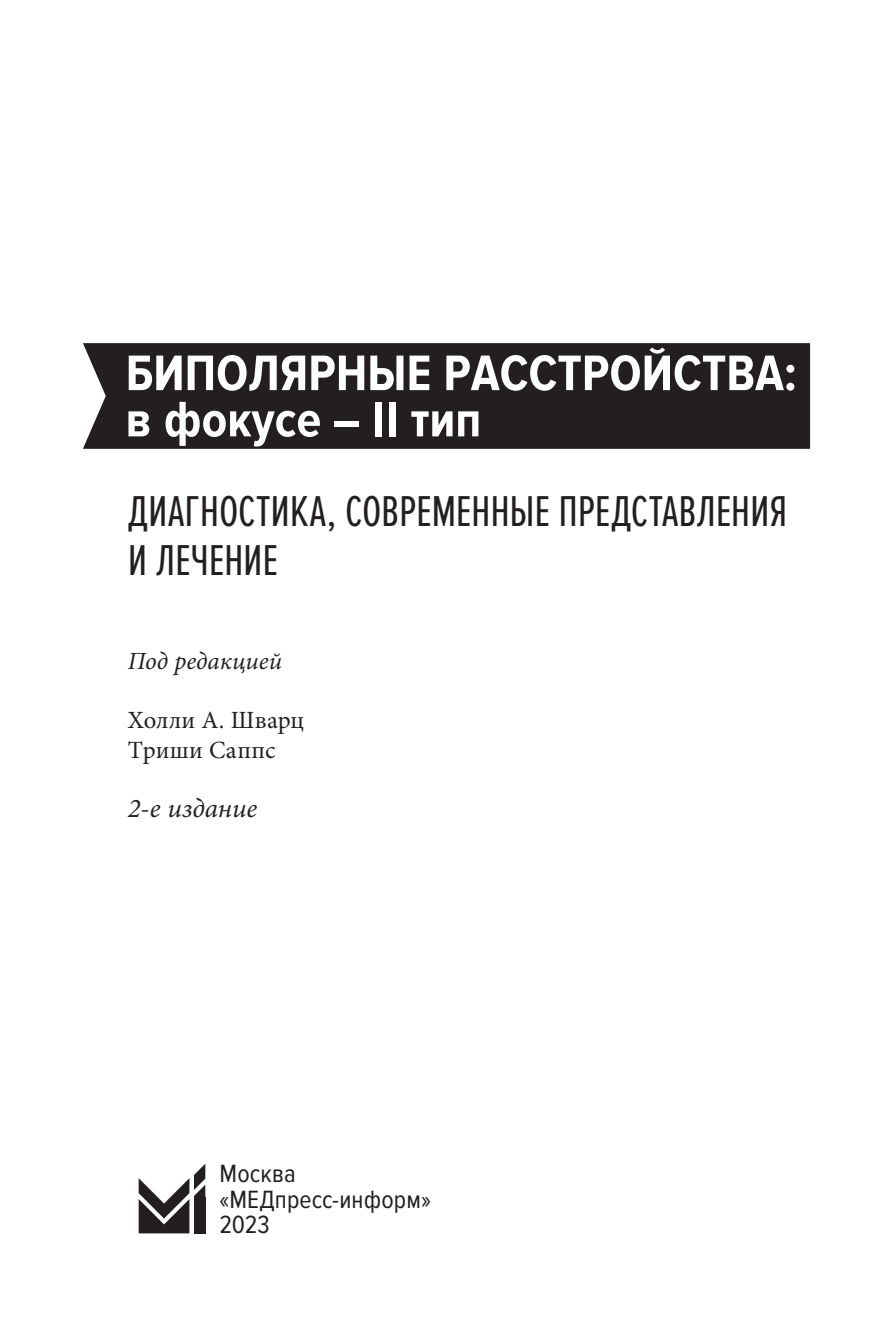
<style>
.page{position:relative;width:893px;height:1340px;background:#fff}
.page>*{position:absolute;margin:0;border:0;box-sizing:border-box;transform-origin:0 0}
.t1{font:700 51.75px/46.1px "Proxima Nova Cond";color:#fff}
.t2{font:44.77px/49.3px "Proxima Nova Ex Cn";letter-spacing:-.01em;color:#231f20}
.t3{font:italic 27px "Minion Pro";letter-spacing:-.005em;color:#231f20}
.t4{font:25.88px/25.9px "Proxima Nova Cond";letter-spacing:.005em;color:#231f20}
.t5{font:24.75px/29.7px "Minion Pro";letter-spacing:.01em;color:#231f20}
.t6{font:italic 24.75px "Minion Pro";color:#231f20}
</style>
<div class="page">
<svg style="left:139px;top:1164px;width:66px;height:69px"></svg>
<div style="left:194px;top:1196px;width:11px;height:37px;background:#231f20"></div>
<div style="left:83px;top:343px;width:727px;height:106px;background:#231f20"></div>
<p class="t1" style="left:126px;top:351px;width:673px">БИПОЛЯРНЫЕ РАССТРОЙСТВА: в фокусе – II тип</p>
<p class="t2" style="left:128px;top:487px;width:661px">ДИАГНОСТИКА, СОВРЕМЕННЫЕ ПРЕДСТАВЛЕНИЯ<br>И ЛЕЧЕНИЕ</p>
<p class="t6" style="left:128px;top:644px;width:156px">Под редакцией</p>
<p class="t5" style="left:128px;top:705px;width:178px">Холли А. Шварц<br>Триши Саппс</p>
<p class="t3" style="left:128px;top:790px;width:131px">2-е издание</p>
<p class="t4" style="left:220px;top:1160px;width:213px">Москва «МЕДпресс-информ»<br>2023</p>
</div>
